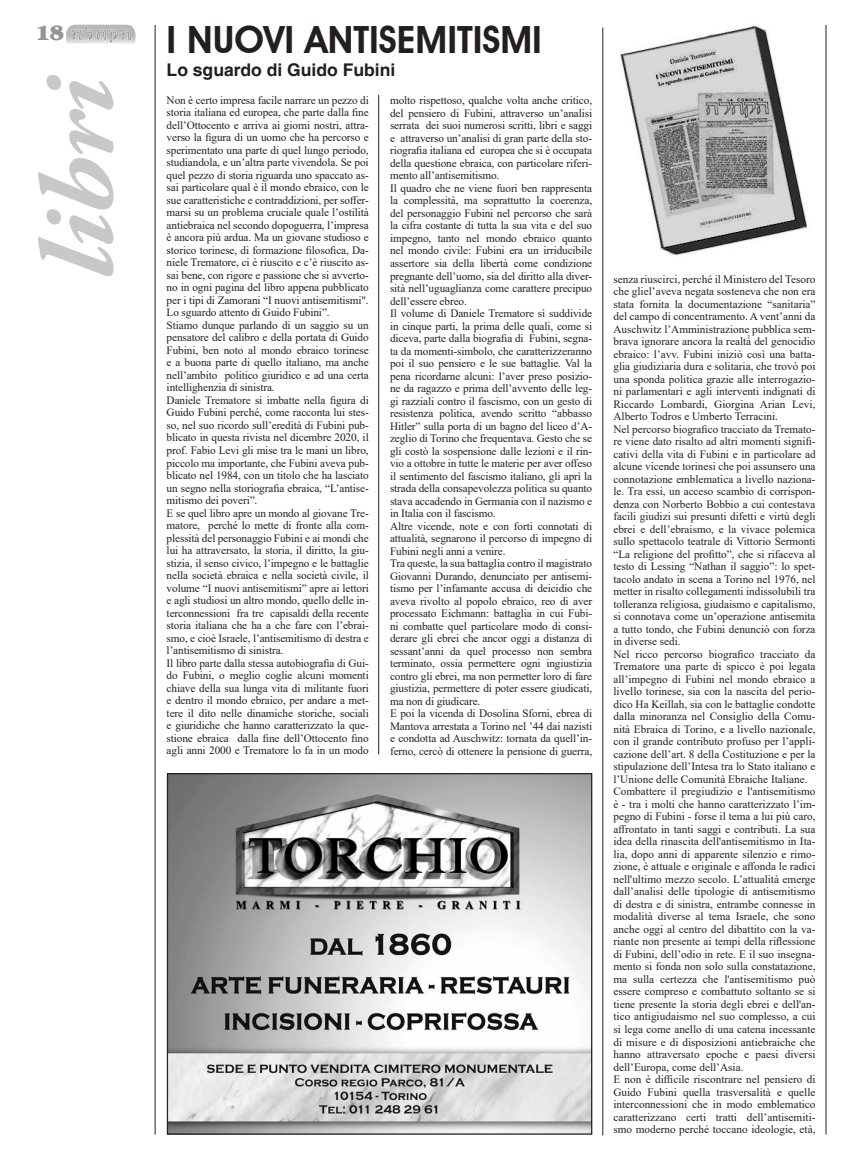
<style>
.page{position:relative;width:851px;height:1170px;background:#fff}
.page>*{position:absolute;margin:0;border:0;box-sizing:border-box;transform-origin:0 0}
.rubriche{font:italic 700 103.5px "Adobe Garamond Pro";color:#c7c8ca;scale:1.09 1}
.TITOLO{font:600 37.5px "Avant Garde IT Cby BT";color:#231f20}
.t1{font:900 22.5px "Garamond IT Cby BT";color:#939598}
.sottotitolo{font:700 17.5px "Helvetica";color:#231f20}
.Testo_Articoli{font:11.25px/12.5px "Times New Roman";letter-spacing:-.01em;color:#231f20;text-align:justify}
</style>
<div class="page">
<hr style="left:825px;top:25px;width:1px;height:1109px;background:#231f20">
<img style="left:66px;top:25px;width:69px;height:19px">
<hr style="left:155px;top:25px;width:1px;height:1109px;background:#231f20">
<hr style="left:378px;top:95px;width:1px;height:659px;background:#231f20">
<hr style="left:602px;top:28px;width:1px;height:1107px;background:#231f20">
<img style="left:169px;top:775px;width:421px;height:357px">
<div style="left:167px;top:773px;width:425px;height:361px;border:1px solid #231f20"></div>
<img style="left:620px;top:25px;width:188px;height:231px">
<h3 class="t1" style="left:35px;top:19px;width:30px">18</h3>
<p class="rubriche" style="left:20px;top:280px;width:189px;rotate:-90deg">libri</p>
<p class="TITOLO" style="left:167px;top:18px;width:377px">I NUOVI ANTISEMITISMI</p>
<p class="sottotitolo" style="left:167px;top:59px;width:230px">Lo sguardo di Guido Fubini</p>
<p class="Testo_Articoli" style="left:390px;top:94px;width:204px">molto rispettoso, qualche volta anche critico, del pensiero di Fubini, attraverso un’analisi serrata dei suoi numerosi scritti, libri e saggi e attraverso un’analisi di gran parte della sto&shy;riografia italiana ed europea che si è occupata della questione ebraica, con particolare riferi&shy;mento all’antisemitismo.</p>
<p class="Testo_Articoli" style="left:390px;top:181px;width:204px">Il quadro che ne viene fuori ben rappresenta la complessità, ma soprattutto la coerenza, del personaggio Fubini nel percorso che sarà la cifra costante di tutta la sua vita e del suo impegno, tanto nel mondo ebraico quanto nel mondo civile: Fubini era un irriducibile assertore sia della libertà come condizione pregnante dell’uomo, sia del diritto alla diver&shy;sità nell’uguaglianza come carattere precipuo dell’essere ebreo.</p>
<p class="Testo_Articoli" style="left:390px;top:306px;width:204px">Il volume di Daniele Trematore sì suddivide in cinque parti, la prima delle quali, come si diceva, parte dalla biografia di Fubini, segna&shy;ta da momenti-simbolo, che caratterizzeranno poi il suo pensiero e le sue battaglie. Val la pena ricordarne alcuni: l’aver preso posizio&shy;ne da ragazzo e prima dell’avvento delle leg&shy;gi razziali contro il fascismo, con un gesto di resistenza politica, avendo scritto “abbasso Hitler” sulla porta di un bagno del liceo d’A&shy;zeglio di Torino che frequentava. Gesto che se gli costò la sospensione dalle lezioni e il rin&shy;vio a ottobre in tutte le materie per aver offeso il sentimento del fascismo italiano, gli aprì la strada della consapevolezza politica su quanto stava accadendo in Germania con il nazismo e in Italia con il fascismo.</p>
<p class="Testo_Articoli" style="left:390px;top:519px;width:204px">Altre vicende, note e con forti connotati di attualità, segnarono il percorso di impegno di Fubini negli anni a venire.</p>
<p class="Testo_Articoli" style="left:390px;top:556px;width:204px">Tra queste, la sua battaglia contro il magistrato Giovanni Durando, denunciato per antisemi&shy;tismo per l’infamante accusa di deicidio che aveva rivolto al popolo ebraico, reo di aver processato Eichmann: battaglia in cui Fubi&shy;ni combatte quel particolare modo di consi&shy;derare gli ebrei che ancor oggi a distanza di sessant’anni da quel processo non sembra terminato, ossia permettere ogni ingiustizia contro gli ebrei, ma non permetter loro di fare giustizia, permettere di poter essere giudicati, ma non di giudicare.</p>
<p class="Testo_Articoli" style="left:390px;top:706px;width:203px">E poi la vicenda di Dosolina Sforni, ebrea di Mantova arrestata a Torino nel ’44 dai nazisti e condotta ad Auschwitz: tornata da quell’in&shy;ferno, cercò di ottenere la pensione di guerra,</p>
<p class="Testo_Articoli" style="left:167px;top:93px;width:204px">Non è certo impresa facile narrare un pezzo di storia italiana ed europea, che parte dalla fine dell’Ottocento e arriva ai giorni nostri, attra&shy;verso la figura di un uomo che ha percorso e sperimentato una parte di quel lungo periodo, studiandola, e un’altra parte vivendola. Se poi quel pezzo di storia riguarda uno spaccato as&shy;sai particolare qual è il mondo ebraico, con le sue caratteristiche e contraddizioni, per soffer&shy;marsi su un problema cruciale quale l’ostilità antiebraica nel secondo dopoguerra, l’impresa è ancora più ardua. Ma un giovane studioso e storico torinese, di formazione filosofica, Da&shy;niele Trematore, ci è riuscito e c’è riuscito as&shy;sai bene, con rigore e passione che si avverto&shy;no in ogni pagina del libro appena pubblicato per i tipi di Zamorani “I nuovi antisemitismi".<br>Lo sguardo attento di Guido Fubini”.</p>
<p class="Testo_Articoli" style="left:167px;top:318px;width:204px">Stiamo dunque parlando di un saggio su un pensatore del calibro e della portata di Guido Fubini, ben noto al mondo ebraico torinese e a buona parte di quello italiano, ma anche nell’ambito politico giuridico e ad una certa intellighenzia di sinistra.</p>
<p class="Testo_Articoli" style="left:167px;top:393px;width:204px">Daniele Trematore si imbatte nella figura di Guido Fubini perché, come racconta lui stes&shy;so, nel suo ricordo sull’eredità di Fubini pub&shy;blicato in questa rivista nel dicembre 2020, il prof. Fabio Levi gli mise tra le mani un libro, piccolo ma importante, che Fubini aveva pub&shy;blicato nel 1984, con un titolo che ha lasciato un segno nella storiografia ebraica, “L’antise&shy;mitismo dei poveri”.</p>
<p class="Testo_Articoli" style="left:167px;top:506px;width:204px">E se quel libro apre un mondo al giovane Tre&shy;matore, perché lo mette di fronte alla com&shy;plessità del personaggio Fubini e ai mondi che lui ha attraversato, la storia, il diritto, la giu&shy;stizia, il senso civico, l’impegno e le battaglie nella società ebraica e nella società civile, il volume “I nuovi antisemitismi” apre ai lettori e agli studiosi un altro mondo, quello delle in&shy;terconnessioni fra tre capisaldi della recente storia italiana che ha a che fare con l’ebrai&shy;smo, e cioè Israele, l’antisemitismo di destra e l’antisemitismo di sinistra.</p>
<p class="Testo_Articoli" style="left:167px;top:656px;width:204px">Il libro parte dalla stessa autobiografia di Gui&shy;do Fubini, o meglio coglie alcuni momenti chiave della sua lunga vita di militante fuori e dentro il mondo ebraico, per andare a met&shy;tere il dito nelle dinamiche storiche, sociali e giuridiche che hanno caratterizzato la que&shy;stione ebraica dalla fine dell’Ottocento fino agli anni 2000 e Trematore lo fa in un modo</p>
<p class="Testo_Articoli" style="left:613px;top:272px;width:203px">senza riuscirci, perché il Ministero del Tesoro che gliel’aveva negata sosteneva che non era stata fornita la documentazione “sanitaria” del campo di concentramento. A vent’anni da Auschwitz l’Amministrazione pubblica sem&shy;brava ignorare ancora la realtà̀ del genocidio ebraico: l’avv. Fubini iniziò così una batta&shy;glia giudiziaria dura e solitaria, che trovò poi una sponda politica grazie alle interrogazio&shy;ni parlamentari e agli interventi indignati di Riccardo Lombardi, Giorgina Arian Levi, Alberto Todros e Umberto Terracini.</p>
<p class="Testo_Articoli" style="left:613px;top:422px;width:204px">Nel percorso biografico tracciato da Tremato&shy;re viene dato risalto ad altri momenti signifi&shy;cativi della vita di Fubini e in particolare ad alcune vicende torinesi che poi assunsero una connotazione emblematica a livello naziona&shy;le. Tra essi, un acceso scambio di corrispon&shy;denza con Norberto Bobbio a cui contestava facili giudizi sui presunti difetti e virtù degli ebrei e dell’ebraismo, e la vivace polemica sullo spettacolo teatrale di Vittorio Sermonti “La religione del profitto”, che si rifaceva al testo di Lessing “Nathan il saggio”: lo spet&shy;tacolo andato in scena a Torino nel 1976, nel metter in risalto collegamenti indissolubili tra tolleranza religiosa, giudaismo e capitalismo, si connotava come un’operazione antisemita a tutto tondo, che Fubini denunciò con forza in diverse sedi.</p>
<p class="Testo_Articoli" style="left:613px;top:647px;width:203px">Nel ricco percorso biografico tracciato da Trematore una parte di spicco è poi legata all’impegno di Fubini nel mondo ebraico a livello torinese, sia con la nascita del perio&shy;dico Ha Keillah, sia con le battaglie condotte dalla minoranza nel Consiglio della Comu&shy;nità Ebraica di Torino, e a livello nazionale, con il grande contributo profuso per l’appli&shy;cazione dell’art. 8 della Costituzione e per la stipulazione dell’Intesa tra lo Stato italiano e l’Unione delle Comunità Ebraiche Italiane.</p>
<p class="Testo_Articoli" style="left:613px;top:785px;width:203px">Combattere il pregiudizio e l'antisemitismo è - tra i molti che hanno caratterizzato l’im&shy;pegno di Fubini - forse il tema a lui più caro, affrontato in tanti saggi e contributi. La sua idea della rinascita dell'antisemitismo in Ita&shy;lia, dopo anni di apparente silenzio e rimo&shy;zione, è attuale e originale e affonda le radici nell'ultimo mezzo secolo. L’attualità emerge dall’analisi delle tipologie di antisemitismo di destra e di sinistra, entrambe connesse in modalità diverse al tema Israele, che sono anche oggi al centro del dibattito con la va&shy;riante non presente ai tempi della riflessione di Fubini, dell’odio in rete. E il suo insegna&shy;mento si fonda non solo sulla constatazione, ma sulla certezza che l'antisemitismo può essere compreso e combattuto soltanto se si tiene presente la storia degli ebrei e dell'an&shy;tico antigiudaismo nel suo complesso, a cui si lega come anello di una catena incessante di misure e di disposizioni antiebraiche che hanno attraversato epoche e paesi diversi dell’Europa, come dell’Asia.</p>
<p class="Testo_Articoli" style="left:613px;top:1072px;width:203px">E non è difficile riscontrare nel pensiero di Guido Fubini quella trasversalità e quelle interconnessioni che in modo emblematico caratterizzano certi tratti dell’antisemiti&shy;smo moderno perché toccano ideologie, età,</p>
</div>
